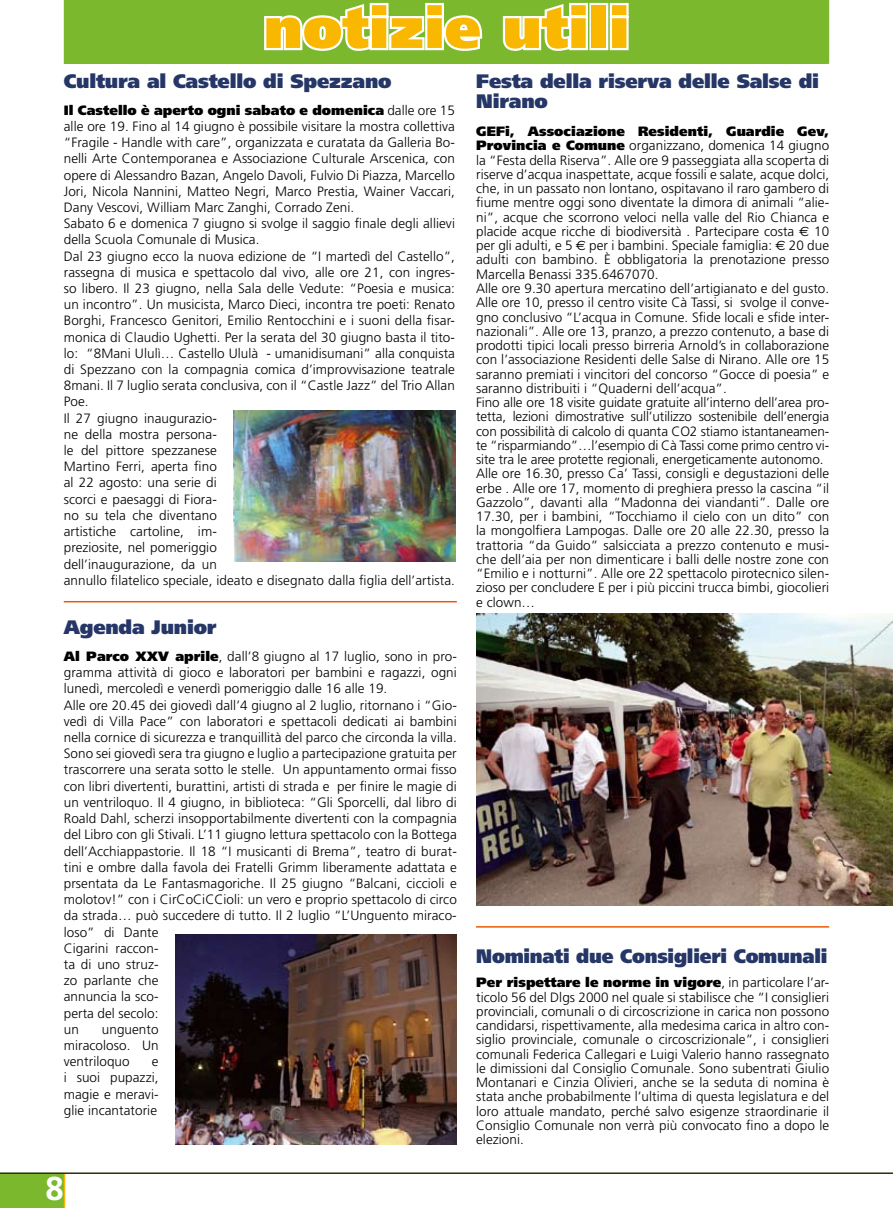
<style>
.page{position:relative;width:893px;height:1208px;background:#fff}
.page>*{position:absolute;margin:0;border:0;box-sizing:border-box;transform-origin:0 0}
.t1{font:900 57px "Frutiger";letter-spacing:.005em;color:#f9b700}
.t2{font:700 33px "Frutiger";color:#fff}
.t3{font:900 19.5px/19.5px "Frutiger";letter-spacing:-.01em;color:#253667}
.t4{font:900 19.5px "Frutiger";letter-spacing:-.01em;color:#253667;scale:.96 1}
.t5{font:300 13.5px/16.2px "Frutiger";letter-spacing:.005em;color:#000}
.s1{font-weight:900}
.s2{font-family:"Euro Sans";font-weight:400}
</style>
<div class="page">
<div style="left:0;top:1174px;width:64px;height:34px;background:#7cb82e"></div>
<hr style="left:64px;top:1173px;width:1px;height:35px;background:#f9b700">
<hr style="left:0;top:1172px;width:893px;height:2px;background:#25320c">
<div style="left:64px;top:0;width:765px;height:64px;background:#7cb82e"></div>
<svg style="left:262px;top:1px;width:222px;height:52px"></svg>
<svg style="left:501px;top:1px;width:89px;height:52px"></svg>
<div style="left:589px;top:3px;width:19px;height:47px;border:4px solid #fff"></div>
<svg style="left:607px;top:1px;width:24px;height:51px"></svg>
<hr style="left:64px;top:601px;width:393px;height:1px;background:#eb5a00">
<hr style="left:476px;top:926px;width:353px;height:1px;background:#eb5a00">
<img style="left:234px;top:411px;width:222px;height:151px">
<img style="left:176px;top:934px;width:280px;height:210px">
<img style="left:476px;top:613px;width:417px;height:293px">
<h1 class="t1" style="left:264px;top:-7px;width:367px">notizie utili</h1>
<h3 class="t3" style="left:64px;top:71px;width:329px">Cultura al Castello di Spezzano</h3>
<h3 class="t3" style="left:476px;top:71px;width:344px">Festa della riserva delle Salse di<br>Nirano</h3>
<p class="t5" style="left:64px;top:102px;width:393px"><span class="s1">Il Castello è aperto ogni sabato e domenica</span> dalle ore 15 alle ore 19. Fino al 14 giugno è possibile visitare la mostra collettiva “Fragile - Handle with care”, organizzata e curatata da Galleria Bo&shy;nelli Arte Contemporanea e Associazione Culturale Arscenica, con opere di Alessandro Bazan, Angelo Davoli, Fulvio Di Piazza, Marcello Jori, Nicola Nannini, Matteo Negri, Marco Prestia, Wainer Vaccari, Dany Vescovi, William Marc Zanghi, Corrado Zeni.<br>Sabato 6 e domenica 7 giugno si svolge il saggio finale degli allievi della Scuola Comunale di Musica.<br>Dal 23 giugno ecco la nuova edizione de “I martedì del Castello”, rassegna di musica e spettacolo dal vivo, alle ore 21, con ingres&shy;so libero. Il 23 giugno, nella Sala delle Vedute: “Poesia e musica: un incontro”. Un musicista, Marco Dieci, incontra tre poeti: Renato Borghi, Francesco Genitori, Emilio Rentocchini e i suoni della fisar&shy;monica di Claudio Ughetti. Per la serata del 30 giugno basta il tito&shy;lo: “8Mani Ululì… Castello Ululà - umanidisumani” alla conquista di Spezzano con la compagnia comica d’improvvisazione teatrale 8mani. Il 7 luglio serata conclusiva, con il “Castle Jazz” del Trio Allan Poe.<br>Il 27 giugno inaugurazio-<br>ne della mostra persona-<br>le del pittore spezzanese<br>Martino Ferri, aperta fino<br>al 22 agosto: una serie di<br>scorci e paesaggi di Fiora-<br>no su tela che diventano<br>artistiche cartoline, im-<br>preziosite, nel pomeriggio<br>dell’inaugurazione, da un<br>annullo filatelico speciale, ideato e disegnato dalla figlia dell’artista.</p>
<p class="t5" style="left:476px;top:124px;width:355px;line-height:14.2px"><span class="s1">GEFi, Associazione Residenti, Guardie Gev, Provincia e Comune</span> organizzano, domenica 14 giugno la “Festa della Riserva”. Alle ore 9 passeggiata alla scoperta di riserve d’acqua inaspettate, acque fossili e salate, acque dolci, che, in un passato non lontano, ospitavano il raro gambero di fiume mentre oggi sono diventate la dimora di animali “alie&shy;ni”, acque che scorrono veloci nella valle del Rio Chianca e placide acque ricche di biodiversità . Partecipare costa <span class="s2">€</span> 10 per gli adulti, e 5 <span class="s2">€</span> per i bambini. Speciale famiglia: <span class="s2">€</span> 20 due adulti con bambino. È obbligatoria la prenotazione presso Marcella Benassi 335.6467070.<br>Alle ore 9.30 apertura mercatino dell’artigianato e del gusto.<br>Alle ore 10, presso il centro visite Cà Tassi, si svolge il conve&shy;gno conclusivo “L’acqua in Comune. Sfide locali e sfide inter&shy;nazionali”. Alle ore 13, pranzo, a prezzo contenuto, a base di prodotti tipici locali presso birreria Arnold’s in collaborazione con l’associazione Residenti delle Salse di Nirano. Alle ore 15 saranno premiati i vincitori del concorso “Gocce di poesia” e saranno distribuiti i “Quaderni dell’acqua”.<br>Fino alle ore 18 visite guidate gratuite all’interno dell’area pro&shy;tetta, lezioni dimostrative sull’utilizzo sostenibile dell’energia con possibilità di calcolo di quanta CO2 stiamo istantaneamen&shy;te “risparmiando”…l’esempio di Cà Tassi come primo centro vi&shy;site tra le aree protette regionali, energeticamente autonomo.<br>Alle ore 16.30, presso Ca’ Tassi, consigli e degustazioni delle erbe . Alle ore 17, momento di preghiera presso la cascina “il Gazzolo”, davanti alla “Madonna dei viandanti”. Dalle ore 17.30, per i bambini, “Tocchiamo il cielo con un dito” con la mongolfiera Lampogas. Dalle ore 20 alle 22.30, presso la trattoria “da Guido” salsicciata a prezzo contenuto e musi&shy;che dell’aia per non dimenticare i balli delle nostre zone con “Emilio e i notturni”. Alle ore 22 spettacolo pirotecnico silen&shy;zioso per concludere E per i più piccini trucca bimbi, giocolieri e clown…</p>
<h3 class="t3" style="left:64px;top:617px;width:154px">Agenda Junior</h3>
<p class="t5" style="left:64px;top:648px;width:395px"><span class="s1">Al Parco XXV aprile</span>, dall’8 giugno al 17 luglio, sono in pro&shy;gramma attività di gioco e laboratori per bambini e ragazzi, ogni lunedì, mercoledì e venerdì pomeriggio dalle 16 alle 19.<br>Alle ore 20.45 dei giovedì dall’4 giugno al 2 luglio, ritornano i “Gio&shy;vedì di Villa Pace” con laboratori e spettacoli dedicati ai bambini nella cornice di sicurezza e tranquillità del parco che circonda la villa.<br>Sono sei giovedì sera tra giugno e luglio a partecipazione gratuita per trascorrere una serata sotto le stelle. Un appuntamento ormai fisso con libri divertenti, burattini, artisti di strada e per finire le magie di un ventriloquo. Il 4 giugno, in biblioteca: “Gli Sporcelli, dal libro di Roald Dahl, scherzi insopportabilmente divertenti con la compagnia del Libro con gli Stivali. L’11 giugno lettura spettacolo con la Bottega dell’Acchiappastorie. Il 18 “I musicanti di Brema”, teatro di burat&shy;tini e ombre dalla favola dei Fratelli Grimm liberamente adattata e prsentata da Le Fantasmagoriche. Il 25 giugno “Balcani, ciccioli e molotov!” con i CirCoCiCCioli: un vero e proprio spettacolo di circo da strada… può succedere di tutto. Il 2 luglio “L’Unguento miraco&shy;loso” di Dante<br>Cigarini raccon-<br>ta di uno struz-<br>zo parlante che<br>annuncia la sco-<br>perta del secolo:<br>un</p>
<p class="t5" style="left:64px;top:1021px;width:96px;text-align:justify;text-indent:38px">unguento miracoloso. Un ventriloquo</p>
<p class="t5" style="left:64px;top:1053px;width:96px;text-align:justify;text-indent:88px">e i suoi pupazzi, magie e meravi&shy;glie incantatorie</p>
<h2 class="t2" style="left:45px;top:1168px;width:20px">8</h2>
<h3 class="t4" style="left:476px;top:944px;width:367px">Nominati due Consiglieri Comunali</h3>
<p class="t5" style="left:476px;top:975px;width:355px;line-height:14.2px;text-align:justify"><span class="s1">Per rispettare le norme in vigore</span>, in particolare l’ar&shy;ticolo 56 del Dlgs 2000 nel quale si stabilisce che “I consiglieri provinciali, comunali o di circoscrizione in carica non possono candidarsi, rispettivamente, alla medesima carica in altro con&shy;siglio provinciale, comunale o circoscrizionale”, i consiglieri comunali Federica Callegari e Luigi Valerio hanno rassegnato le dimissioni dal Consiglio Comunale. Sono subentrati Giulio Montanari e Cinzia Olivieri, anche se la seduta di nomina è stata anche probabilmente l’ultima di questa legislatura e del loro attuale mandato, perché salvo esigenze straordinarie il Consiglio Comunale non verrà più convocato fino a dopo le elezioni.</p>
</div>
